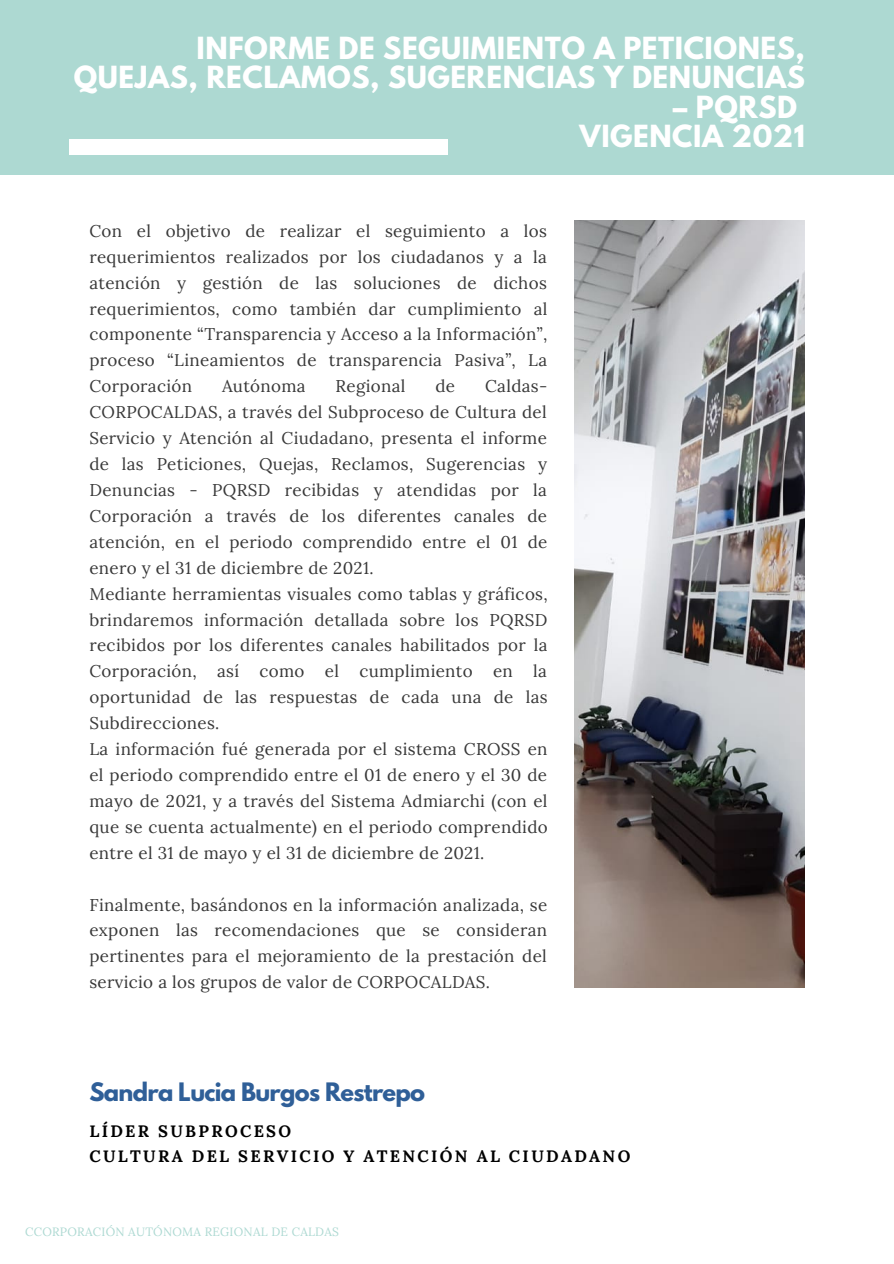
<style>
.page{position:relative;width:894px;height:1264px;background:#fff}
.page>*{position:absolute;margin:0;border:0;box-sizing:border-box;transform-origin:0 0}
.t1{font:700 27px/29.2px "League Spartan";letter-spacing:.02em;color:#fff;text-align:right}
.t2{font:700 22.5px "League Spartan";letter-spacing:-.03em;color:#2f5f98}
.t3{font:16.95px/26px "Lora";letter-spacing:.02em;color:#383838;text-align:justify}
.t4{font:700 16.5px "Lora";letter-spacing:.14em;color:#000}
.t5{font:12px "Lora";letter-spacing:.02em;color:#add9d2}
</style>
<div class="page">
<div style="left:0;top:0;width:893px;height:175px;background:#add9d2"></div>
<div style="left:69px;top:139px;width:378px;height:16px;background:#fff"></div>
<img style="left:574px;top:221px;width:230px;height:766px">
<p class="t1" style="left:74px;top:37px;width:732px">INFORME DE SEGUIMIENTO A PETICIONES,<br>QUEJAS, RECLAMOS, SUGERENCIAS Y DENUNCIAS</p>
<p class="t1" style="left:672px;top:96px;width:126px">– PQRSD</p>
<p class="t1" style="left:579px;top:125px;width:227px">VIGENCIA 2021</p>
<p class="t3" style="left:89px;top:218px;width:459px">Con el objetivo de realizar el seguimiento a los requerimientos realizados por los ciudadanos y a la atención y gestión de las soluciones de dichos requerimientos, como también dar cumplimiento al componente “Transparencia y Acceso a la Información”, proceso “Lineamientos de transparencia Pasiva”, La Corporación</p>
<p class="t3" style="left:222px;top:373px;width:85px">Autónoma</p>
<p class="t3" style="left:335px;top:373px;width:71px">Regional</p>
<p class="t3" style="left:435px;top:373px;width:21px">de</p>
<p class="t3" style="left:89px;top:373px;width:459px;text-indent:395px">Caldas-CORPOCALDAS, a través del Subproceso de Cultura del Servicio y Atención al Ciudadano, presenta el informe de las Peticiones, Quejas, Reclamos, Sugerencias y Denuncias - PQRSD recibidas y atendidas por la Corporación a través de los diferentes canales de atención, en el periodo comprendido entre el 01 de enero y el 31 de diciembre de 2021.</p>
<p class="t3" style="left:89px;top:580px;width:459px">Mediante herramientas visuales como tablas y gráficos, brindaremos información detallada sobre los PQRSD recibidos por los diferentes canales habilitados por la Corporación, así como el cumplimiento en la oportunidad de las respuestas de cada una de las Subdirecciones.</p>
<p class="t3" style="left:89px;top:735px;width:459px">La información fué generada por el sistema CROSS en el periodo comprendido entre el 01 de enero y el 30 de mayo de 2021, y a través del Sistema Admiarchi (con el que se cuenta actualmente) en el periodo comprendido entre el 31 de mayo y el 31 de diciembre de 2021.</p>
<p class="t3" style="left:89px;top:891px;width:459px">Finalmente, basándonos en la información analizada, se exponen las recomendaciones que se consideran pertinentes para el mejoramiento de la prestación del servicio a los grupos de valor de CORPOCALDAS.</p>
<p class="t2" style="left:89px;top:1080px;width:337px">Sandra Lucia Burgos Restrepo</p>
<p class="t4" style="left:89px;top:1120px;width:203px">LÍDER SUBPROCESO</p>
<p class="t4" style="left:89px;top:1144px;width:542px">CULTURA DEL SERVICIO Y ATENCIÓN AL CIUDADANO</p>
<p class="t5" style="left:25px;top:1223px;width:315px">CCORPORACIÓN AUTÓNOMA REGIONAL DE CALDAS</p>
</div>
